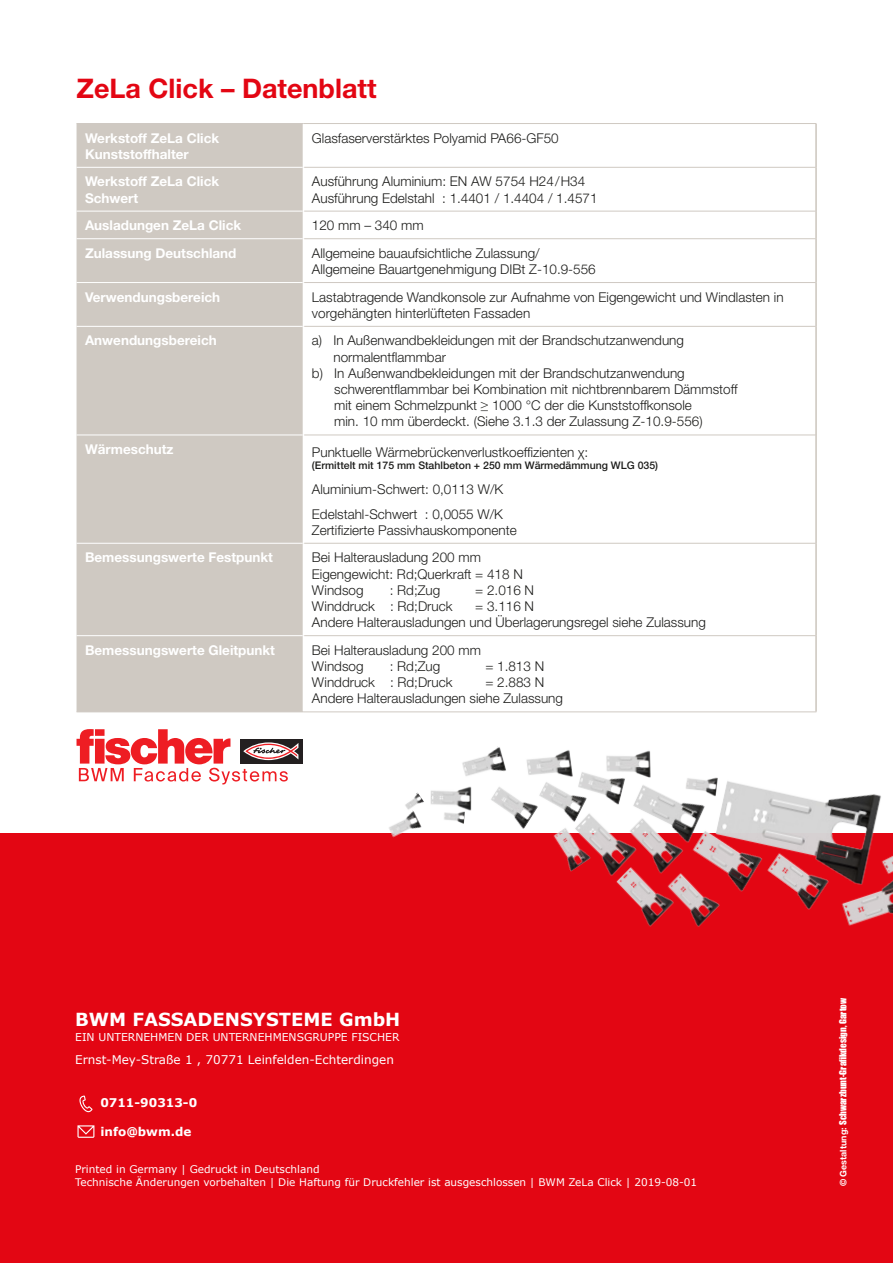
<style>
.page{position:relative;width:893px;height:1263px;background:#fff}
.page>*{position:absolute;margin:0;border:0;box-sizing:border-box;transform-origin:0 0}
.t1{font:700 27px "Helvetica Neue LT";color:#e30613}
.t2{font:700 18px "Verdana";color:#fff}
.t3{font:300 13.5px/16.2px "Helvetica Neue LT";color:#1d1d1b}
.t4{font:700 13.5px/16.2px "Helvetica Neue LT";color:#fff}
.t5{font:12px "Verdana";color:#fff}
.t6{font:700 12px "Verdana";color:#fff}
.t7{font:10.8px "Verdana";color:#fff}
.t8{font:10.5px/12.6px "Verdana";color:#fff}
.t9{font:500 10.5px "Helvetica Neue LT";color:#1d1d1b}
.t10{font:9px "Impact";color:#fff}
.s1{font-family:"Helvetica Neue"}
.s2{font-family:"Helvetica Neue LT";font-weight:700}
</style>
<div class="page">
<div style="left:0;top:833px;width:893px;height:430px;background:#e30613"></div>
<img style="left:845px;top:883px;width:48px;height:43px">
<img style="left:887px;top:855px;width:6px;height:28px">
<img style="left:720px;top:781px;width:167px;height:113px">
<img style="left:830px;top:877px;width:38px;height:37px">
<img style="left:764px;top:840px;width:66px;height:70px">
<img style="left:692px;top:815px;width:72px;height:79px">
<img style="left:675px;top:861px;width:45px;height:66px">
<img style="left:616px;top:877px;width:59px;height:50px">
<img style="left:638px;top:847px;width:46px;height:30px">
<img style="left:587px;top:813px;width:51px;height:66px">
<img style="left:616px;top:785px;width:90px;height:62px">
<img style="left:491px;top:787px;width:35px;height:42px">
<img style="left:430px;top:786px;width:42px;height:25px">
<img style="left:526px;top:750px;width:45px;height:21px">
<img style="left:526px;top:771px;width:61px;height:54px">
<img style="left:567px;top:763px;width:59px;height:44px">
<img style="left:543px;top:817px;width:48px;height:56px">
<img style="left:597px;top:750px;width:54px;height:30px">
<svg style="left:873px;top:841px;width:7px;height:13px"></svg>
<img style="left:389px;top:815px;width:33px;height:23px">
<img style="left:678px;top:777px;width:40px;height:21px">
<img style="left:405px;top:792px;width:19px;height:23px">
<img style="left:438px;top:809px;width:27px;height:15px">
<img style="left:462px;top:746px;width:44px;height:30px">
<svg style="left:79px;top:1095px;width:13px;height:17px"></svg>
<svg style="left:77px;top:1125px;width:17px;height:13px"></svg>
<div style="left:77px;top:124px;width:226px;height:587px;background:#cfc9c2"></div>
<hr style="left:77px;top:123px;width:226px;height:1px;background:#cfc9c2">
<hr style="left:303px;top:123px;width:513px;height:1px;background:#cfc9c2">
<hr style="left:304px;top:167px;width:512px;height:1px;background:#cfc9c2">
<hr style="left:304px;top:211px;width:512px;height:1px;background:#cfc9c2">
<hr style="left:304px;top:238px;width:512px;height:1px;background:#cfc9c2">
<hr style="left:304px;top:282px;width:512px;height:1px;background:#cfc9c2">
<hr style="left:304px;top:326px;width:512px;height:1px;background:#cfc9c2">
<hr style="left:304px;top:435px;width:512px;height:1px;background:#cfc9c2">
<hr style="left:304px;top:543px;width:512px;height:1px;background:#cfc9c2">
<hr style="left:304px;top:635px;width:512px;height:1px;background:#cfc9c2">
<hr style="left:77px;top:711px;width:226px;height:1px;background:#cfc9c2">
<hr style="left:303px;top:711px;width:513px;height:1px;background:#cfc9c2">
<hr style="left:77px;top:167px;width:226px;height:1px;background:#fff">
<hr style="left:77px;top:211px;width:226px;height:1px;background:#fff">
<hr style="left:77px;top:238px;width:226px;height:1px;background:#fff">
<hr style="left:77px;top:282px;width:226px;height:1px;background:#fff">
<hr style="left:77px;top:326px;width:226px;height:1px;background:#fff">
<hr style="left:77px;top:435px;width:226px;height:1px;background:#fff">
<hr style="left:77px;top:543px;width:226px;height:1px;background:#fff">
<hr style="left:77px;top:635px;width:226px;height:1px;background:#fff">
<hr style="left:815px;top:124px;width:1px;height:43px;background:#cfc9c2">
<hr style="left:816px;top:124px;width:1px;height:43px;background:#cfc9c2">
<hr style="left:815px;top:167px;width:1px;height:44px;background:#cfc9c2">
<hr style="left:816px;top:167px;width:1px;height:44px;background:#cfc9c2">
<svg style="left:815px;top:211px;width:2px;height:28px"></svg>
<hr style="left:815px;top:239px;width:1px;height:44px;background:#cfc9c2">
<hr style="left:816px;top:239px;width:1px;height:44px;background:#cfc9c2">
<hr style="left:815px;top:283px;width:1px;height:43px;background:#cfc9c2">
<hr style="left:816px;top:283px;width:1px;height:43px;background:#cfc9c2">
<hr style="left:815px;top:326px;width:1px;height:109px;background:#cfc9c2">
<hr style="left:816px;top:326px;width:1px;height:109px;background:#cfc9c2">
<hr style="left:815px;top:435px;width:1px;height:108px;background:#cfc9c2">
<hr style="left:816px;top:435px;width:1px;height:108px;background:#cfc9c2">
<hr style="left:815px;top:543px;width:1px;height:93px;background:#cfc9c2">
<hr style="left:816px;top:543px;width:1px;height:93px;background:#cfc9c2">
<hr style="left:815px;top:636px;width:1px;height:75px;background:#cfc9c2">
<hr style="left:816px;top:636px;width:1px;height:75px;background:#cfc9c2">
<svg style="left:298px;top:739px;width:4px;height:24px"></svg>
<svg style="left:77px;top:729px;width:221px;height:55px"></svg>
<h1 class="t1" style="left:77px;top:71px;width:301px">ZeLa Click – Datenblatt</h1>
<p class="t4" style="left:85px;top:129px;width:136px">Werkstoff ZeLa Click<br>Kunststoffhalter</p>
<p class="t3" style="left:312px;top:129px;width:248px">Glasfaserverstärktes Polyamid PA66-GF50</p>
<p class="t4" style="left:85px;top:173px;width:136px">Werkstoff ZeLa Click<br>Schwert</p>
<p class="t3" style="left:312px;top:173px;width:287px">Ausführung Aluminium: EN AW 5754 H24 / H34<br>Ausführung Edelstahl : 1.4401 / 1.4404 / 1.4571</p>
<p class="t4" style="left:85px;top:217px;width:158px">Ausladungen ZeLa Click</p>
<p class="t3" style="left:312px;top:217px;width:113px">120 mm – 340 mm</p>
<p class="t4" style="left:85px;top:245px;width:153px">Zulassung Deutschland</p>
<p class="t3" style="left:312px;top:245px;width:285px">Allgemeine bauaufsichtliche Zulassung/<br>Allgemeine Bauartgenehmigung DIBt Z-10.9-556</p>
<p class="t4" style="left:85px;top:288px;width:137px">Verwendungsbereich</p>
<p class="t3" style="left:312px;top:288px;width:473px">Lastabtragende Wandkonsole zur Aufnahme von Eigengewicht und Windlasten in vorgehängten hinterlüfteten Fassaden</p>
<p class="t4" style="left:85px;top:332px;width:133px">Anwendungsbereich</p>
<p class="t3" style="left:312px;top:332px;width:374px">a) In Außenwandbekleidungen mit der Brandschutzanwendung</p>
<p class="t3" style="left:333px;top:348px;width:114px">normalentflammbar</p>
<p class="t3" style="left:312px;top:365px;width:374px">b) In Außenwandbekleidungen mit der Brandschutzanwendung</p>
<p class="t3" style="left:334px;top:381px;width:405px">schwerentflammbar bei Kombination mit nichtbrennbarem Dämmstoff</p>
<p class="t3" style="left:334px;top:397px;width:359px">mit einem Schmelzpunkt ≥ 1000 °C der die Kunststoffkonsole</p>
<p class="t3" style="left:334px;top:413px;width:370px">min. 10 mm überdeckt. (Siehe 3.1.3 der Zulassung Z-10.9-556)</p>
<p class="t4" style="left:85px;top:441px;width:90px">Wärmeschutz</p>
<p class="t3" style="left:312px;top:443px;width:278px">Punktuelle Wärmebrückenverlustkoeffizienten <span class="s1">χ</span>:</p>
<p class="t9" style="left:312px;top:459px;width:348px">(Ermittelt mit 175 mm Stahlbeton + 250 mm Wärmedämmung WLG 035)</p>
<p class="t3" style="left:312px;top:476px;width:193px;line-height:24.8px">Aluminium-Schwert: 0,0113 W/K<br>Edelstahl-Schwert : 0,0055 W/K</p>
<p class="t3" style="left:312px;top:522px;width:206px">Zertifizierte Passivhauskomponente</p>
<p class="t4" style="left:85px;top:549px;width:190px">Bemessungswerte Festpunkt</p>
<p class="t3" style="left:312px;top:549px;width:212px">Bei Halterausladung 200 mm<br>Eigengewicht: Rd;Querkraft = 418 N<br>Windsog</p>
<p class="t3" style="left:390px;top:582px;width:52px">: Rd;Zug</p>
<p class="t3" style="left:475px;top:582px;width:60px">= 2.016 N</p>
<p class="t3" style="left:312px;top:598px;width:142px">Winddruck : Rd;Druck</p>
<p class="t3" style="left:312px;top:598px;width:395px;text-indent:163px">= 3.116 N<br>Andere Halterausladungen und Überlagerungsregel siehe Zulassung</p>
<p class="t4" style="left:85px;top:641px;width:191px">Bemessungswerte Gleitpunkt</p>
<p class="t3" style="left:312px;top:642px;width:171px">Bei Halterausladung 200 mm<br>Windsog</p>
<p class="t3" style="left:390px;top:658px;width:52px">: Rd;Zug</p>
<p class="t3" style="left:485px;top:658px;width:60px">= 1.813 N</p>
<p class="t3" style="left:312px;top:674px;width:142px">Winddruck : Rd;Druck</p>
<p class="t3" style="left:312px;top:674px;width:253px;text-indent:173px">= 2.883 N<br>Andere Halterausladungen siehe Zulassung</p>
<h2 class="t2" style="left:75px;top:1006px;width:327px">BWM FASSADENSYSTEME GmbH</h2>
<p class="t7" style="left:75px;top:1029px;width:326px">EIN UNTERNEHMEN DER UNTERNEHMENSGRUPPE FISCHER</p>
<p class="t5" style="left:75px;top:1051px;width:320px">Ernst-Mey-Straße 1 , 70771 Leinfelden-Echterdingen</p>
<p class="t6" style="left:100px;top:1094px;width:98px">0711-90313-0</p>
<p class="t6" style="left:100px;top:1123px;width:93px">info@bwm.de</p>
<p class="t8" style="left:75px;top:1163px;width:624px">Printed in Germany | Gedruckt in Deutschland<br>Technische Änderungen vorbehalten | Die Haftung für Druckfehler ist ausgeschlossen | BWM ZeLa Click | 2019-08-01</p>
<p class="t10" style="left:836px;top:1186px;width:190px;rotate:-90deg"><span class="s2">© Gestaltung:</span> Schwarzbunt-Grafikdesign, Gartow</p>
</div>
